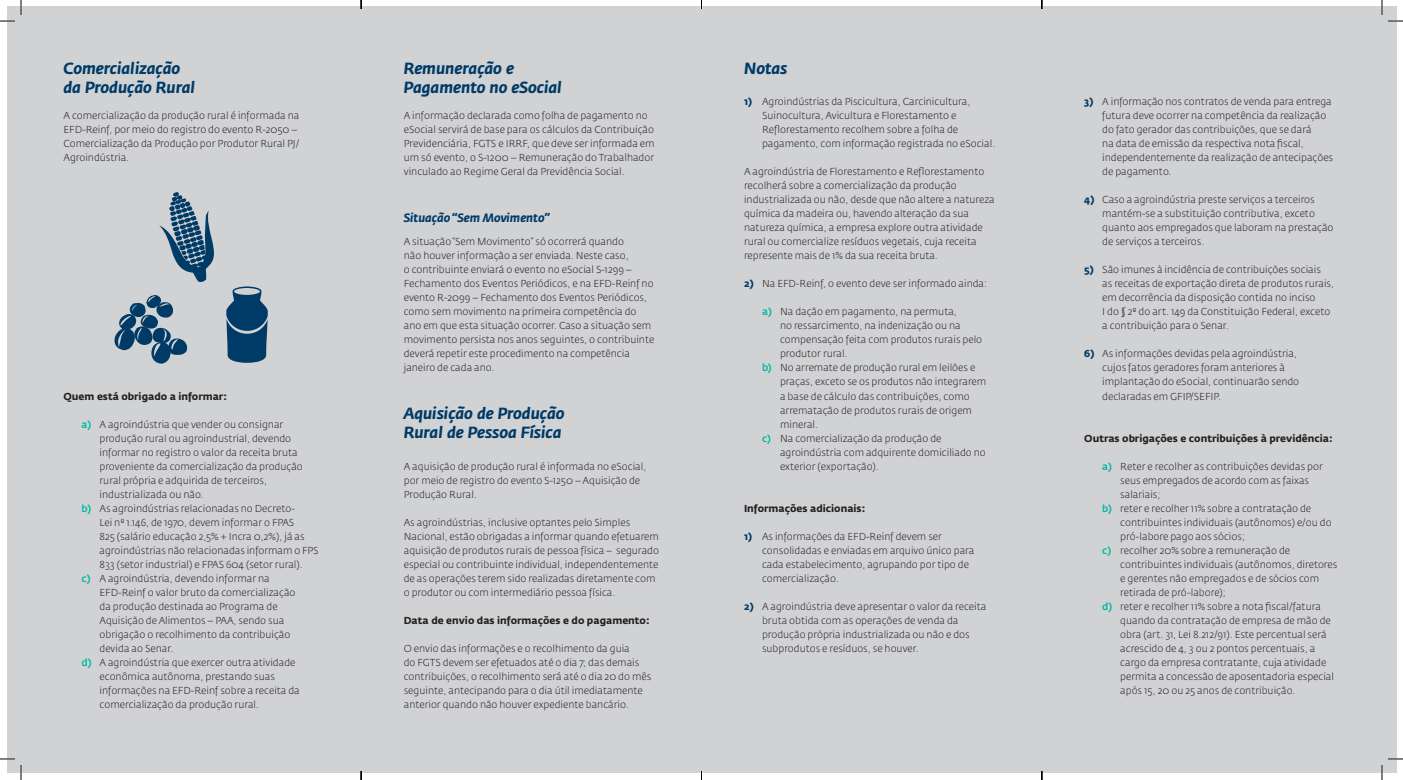
<style>
.page{position:relative;width:1403px;height:780px;background:#fff}
.page>*{position:absolute;margin:0;border:0;box-sizing:border-box;transform-origin:0 0}
.t1{font:italic 700 16px/19px "Fedra Sans Std";color:#003b67}
.t2{font:italic 700 12px "Fedra Sans Std";color:#003b67}
.t3{font:300 10px/14px "Fedra Sans Std";color:#231f20}
.t4{font:700 10px "Fedra Sans Std";color:#231f20}
.s1{font-weight:500;color:#00b7a1}
.s2{font-weight:700;color:#003b67}
</style>
<div class="page">
<div style="left:7px;top:7px;width:1389px;height:765px;background:#d1d2d4"></div>
<svg style="left:159px;top:192px;width:55px;height:90px"></svg>
<svg style="left:114px;top:295px;width:74px;height:68px"></svg>
<svg style="left:226px;top:286px;width:42px;height:76px"></svg>
<svg style="left:1388px;top:20px;width:15px;height:2px"></svg>
<svg style="left:1388px;top:757px;width:15px;height:2px"></svg>
<svg style="left:0;top:0;width:22px;height:22px"></svg>
<svg style="left:0;top:758px;width:22px;height:21px"></svg>
<svg style="left:1381px;top:0;width:1px;height:15px"></svg>
<svg style="left:1381px;top:765px;width:1px;height:14px"></svg>
<h1 class="t1" style="left:64px;top:59px;width:133px">Comercialização da Produção Rural</h1>
<p class="t3" style="left:64px;top:109px;width:237px">A comercialização da produção rural é informada na EFD-Reinf, por meio do registro do evento R-2050 – Comercialização da Produção por Produtor Rural PJ/ Agroindústria.</p>
<p class="t4" style="left:64px;top:389px;width:165px">Quem está obrigado a informar:</p>
<p class="t3" style="left:82px;top:417px;width:203px"><span class="s1">a)</span> A agroindústria que vender ou consignar</p>
<p class="t3" style="left:100px;top:431px;width:193px">produção rural ou agroindustrial, devendo</p>
<p class="t3" style="left:100px;top:445px;width:200px">informar no registro o valor da receita bruta</p>
<p class="t3" style="left:100px;top:459px;width:205px">proveniente da comercialização da produção</p>
<p class="t3" style="left:100px;top:473px;width:169px">rural própria e adquirida de terceiros,</p>
<p class="t3" style="left:100px;top:487px;width:106px">industrializada ou não.</p>
<p class="t3" style="left:82px;top:501px;width:215px"><span class="s1">b)</span> As agroindústrias relacionadas no Decreto-</p>
<p class="t3" style="left:100px;top:515px;width:196px">Lei nº 1.146, de 1970, devem informar o FPAS</p>
<p class="t3" style="left:100px;top:529px;width:207px">825 (salário educação 2,5% + Incra 0,2%), já as</p>
<p class="t3" style="left:100px;top:543px;width:221px">agroindústrias não relacionadas informam o FPS</p>
<p class="t3" style="left:100px;top:557px;width:205px">833 (setor industrial) e FPAS 604 (setor rural).</p>
<p class="t3" style="left:82px;top:571px;width:190px"><span class="s1">c)</span> A agroindústria, devendo informar na</p>
<p class="t3" style="left:100px;top:585px;width:197px">EFD-Reinf o valor bruto da comercialização</p>
<p class="t3" style="left:100px;top:599px;width:180px">da produção destinada ao Programa de</p>
<p class="t3" style="left:100px;top:613px;width:186px">Aquisição de Alimentos – PAA, sendo sua</p>
<p class="t3" style="left:100px;top:627px;width:192px">obrigação o recolhimento da contribuição</p>
<p class="t3" style="left:100px;top:641px;width:75px">devida ao Senar.</p>
<p class="t3" style="left:82px;top:655px;width:215px"><span class="s1">d)</span> A agroindústria que exercer outra atividade</p>
<p class="t3" style="left:100px;top:669px;width:177px">econômica autônoma, prestando suas</p>
<p class="t3" style="left:100px;top:683px;width:202px">informações na EFD-Reinf sobre a receita da</p>
<p class="t3" style="left:100px;top:697px;width:161px">comercialização da produção rural.</p>
<h1 class="t1" style="left:404px;top:59px;width:160px">Remuneração e<br>Pagamento no eSocial</h1>
<p class="t3" style="left:404px;top:109px;width:252px">A informação declarada como folha de pagamento no eSocial servirá de base para os cálculos da Contribuição Previdenciária, FGTS e IRRF, que deve ser informada em um só evento, o S-1200 – Remuneração do Trabalhador vinculado ao Regime Geral da Previdência Social.</p>
<p class="t2" style="left:404px;top:210px;width:148px">Situação “Sem Movimento”</p>
<p class="t3" style="left:404px;top:235px;width:252px">A situação “Sem Movimento” só ocorrerá quando<br>não houver informação a ser enviada. Neste caso,<br>o contribuinte enviará o evento no eSocial S-1299 – Fechamento dos Eventos Periódicos, e na EFD-Reinf no evento R-2099 – Fechamento dos Eventos Periódicos, como sem movimento na primeira competência do ano em que esta situação ocorrer. Caso a situação sem movimento persista nos anos seguintes, o contribuinte deverá repetir este procedimento na competência janeiro de cada ano.</p>
<h1 class="t1" style="left:404px;top:403px;width:162px">Aquisição de Produção<br>Rural de Pessoa Física</h1>
<p class="t3" style="left:404px;top:459px;width:244px">A aquisição de produção rural é informada no eSocial, por meio de registro do evento S-1250 – Aquisição de<br>Produção Rural.</p>
<p class="t3" style="left:404px;top:515px;width:257px">As agroindústrias, inclusive optantes pelo Simples Nacional, estão obrigadas a informar quando efetuarem aquisição de produtos rurais de pessoa física – segurado especial ou contribuinte individual, independentemente de as operações terem sido realizadas diretamente com o produtor ou com intermediário pessoa física.</p>
<p class="t4" style="left:404px;top:613px;width:247px">Data de envio das informações e do pagamento:</p>
<p class="t3" style="left:404px;top:641px;width:249px">O envio das informações e o recolhimento da guia<br>do FGTS devem ser efetuados até o dia 7; das demais contribuições, o recolhimento será até o dia 20 do mês seguinte, antecipando para o dia útil imediatamente anterior quando não houver expediente bancário.</p>
<h1 class="t1" style="left:744px;top:59px;width:45px">Notas</h1>
<p class="t3" style="left:762px;top:95px;width:235px;text-indent:-18px"><span class="s2">1)</span> Agroindústrias da Piscicultura, Carcinicultura, Suinocultura, Avicultura e Florestamento e Reflorestamento recolhem sobre a folha de pagamento, com informação registrada no eSocial.</p>
<p class="t3" style="left:744px;top:165px;width:252px">A agroindústria de Florestamento e Reflorestamento recolherá sobre a comercialização da produção industrializada ou não, desde que não altere a natureza química da madeira ou, havendo alteração da sua natureza química, a empresa explore outra atividade rural ou comercialize resíduos vegetais, cuja receita represente mais de 1% da sua receita bruta.</p>
<p class="t3" style="left:744px;top:277px;width:245px"><span class="s2">2)</span> Na EFD-Reinf, o evento deve ser informado ainda:</p>
<p class="t3" style="left:762px;top:305px;width:196px"><span class="s1">a)</span> Na dação em pagamento, na permuta,</p>
<p class="t3" style="left:780px;top:319px;width:182px">no ressarcimento, na indenização ou na</p>
<p class="t3" style="left:780px;top:333px;width:204px">compensação feita com produtos rurais pelo</p>
<p class="t3" style="left:780px;top:347px;width:69px">produtor rural.</p>
<p class="t3" style="left:762px;top:361px;width:215px"><span class="s1">b)</span> No arremate de produção rural em leilões e</p>
<p class="t3" style="left:780px;top:375px;width:208px">praças, exceto se os produtos não integrarem</p>
<p class="t3" style="left:780px;top:389px;width:191px">a base de cálculo das contribuições, como</p>
<p class="t3" style="left:780px;top:403px;width:193px">arrematação de produtos rurais de origem</p>
<p class="t3" style="left:780px;top:417px;width:40px">mineral.</p>
<p class="t3" style="left:762px;top:431px;width:181px"><span class="s1">c)</span> Na comercialização da produção de</p>
<p class="t3" style="left:780px;top:445px;width:207px">agroindústria com adquirente domiciliado no</p>
<p class="t3" style="left:780px;top:459px;width:100px">exterior (exportação).</p>
<p class="t4" style="left:744px;top:501px;width:123px">Informações adicionais:</p>
<p class="t3" style="left:762px;top:529px;width:214px;text-indent:-18px"><span class="s2">1)</span> As informações da EFD-Reinf devem ser consolidadas e enviadas em arquivo único para cada estabelecimento, agrupando por tipo de comercialização.</p>
<p class="t3" style="left:762px;top:599px;width:226px;text-indent:-18px"><span class="s2">2)</span> A agroindústria deve apresentar o valor da receita bruta obtida com as operações de venda da produção própria industrializada ou não e dos subprodutos e resíduos, se houver.</p>
<p class="t3" style="left:1102px;top:95px;width:232px;text-indent:-18px"><span class="s2">3)</span> A informação nos contratos de venda para entrega futura deve ocorrer na competência da realização do fato gerador das contribuições, que se dará<br>na data de emissão da respectiva nota fiscal, independentemente da realização de antecipações de pagamento.</p>
<p class="t3" style="left:1102px;top:193px;width:233px;text-indent:-18px"><span class="s2">4)</span> Caso a agroindústria preste serviços a terceiros mantém-se a substituição contributiva, exceto quanto aos empregados que laboram na prestação de serviços a terceiros.</p>
<p class="t3" style="left:1102px;top:263px;width:233px;text-indent:-18px"><span class="s2">5)</span> São imunes à incidência de contribuições sociais<br>as receitas de exportação direta de produtos rurais, em decorrência da disposição contida no inciso<br>I do § 2º do art. 149 da Constituição Federal, exceto a contribuição para o Senar.</p>
<p class="t3" style="left:1102px;top:347px;width:198px;text-indent:-18px"><span class="s2">6)</span> As informações devidas pela agroindústria, cujos fatos geradores foram anteriores à implantação do eSocial, continuarão sendo declaradas em GFIP/SEFIP.</p>
<p class="t4" style="left:1084px;top:431px;width:250px">Outras obrigações e contribuições à previdência:</p>
<p class="t3" style="left:1102px;top:459px;width:222px"><span class="s1">a)</span> Reter e recolher as contribuições devidas por</p>
<p class="t3" style="left:1120px;top:473px;width:190px">seus empregados de acordo com as faixas</p>
<p class="t3" style="left:1120px;top:487px;width:42px">salariais;</p>
<p class="t3" style="left:1102px;top:501px;width:210px"><span class="s1">b)</span> reter e recolher 11% sobre a contratação de</p>
<p class="t3" style="left:1120px;top:515px;width:213px">contribuintes individuais (autônomos) e/ou do</p>
<p class="t3" style="left:1120px;top:529px;width:126px">pró-labore pago aos sócios;</p>
<p class="t3" style="left:1102px;top:543px;width:189px"><span class="s1">c)</span> recolher 20% sobre a remuneração de</p>
<p class="t3" style="left:1120px;top:557px;width:219px">contribuintes individuais (autônomos, diretores</p>
<p class="t3" style="left:1120px;top:571px;width:200px">e gerentes não empregados e de sócios com</p>
<p class="t3" style="left:1120px;top:585px;width:107px">retirada de pró-labore);</p>
<p class="t3" style="left:1102px;top:599px;width:220px"><span class="s1">d)</span> reter e recolher 11% sobre a nota fiscal/fatura</p>
<p class="t3" style="left:1120px;top:613px;width:212px">quando da contratação de empresa de mão de</p>
<p class="t3" style="left:1120px;top:627px;width:208px">obra (art. 31, Lei 8.212/91). Este percentual será</p>
<p class="t3" style="left:1120px;top:641px;width:196px">acrescido de 4, 3 ou 2 pontos percentuais, a</p>
<p class="t3" style="left:1120px;top:655px;width:207px">cargo da empresa contratante, cuja atividade</p>
<p class="t3" style="left:1120px;top:669px;width:215px">permita a concessão de aposentadoria especial</p>
<p class="t3" style="left:1120px;top:683px;width:176px">após 15, 20 ou 25 anos de contribuição.</p>
</div>
